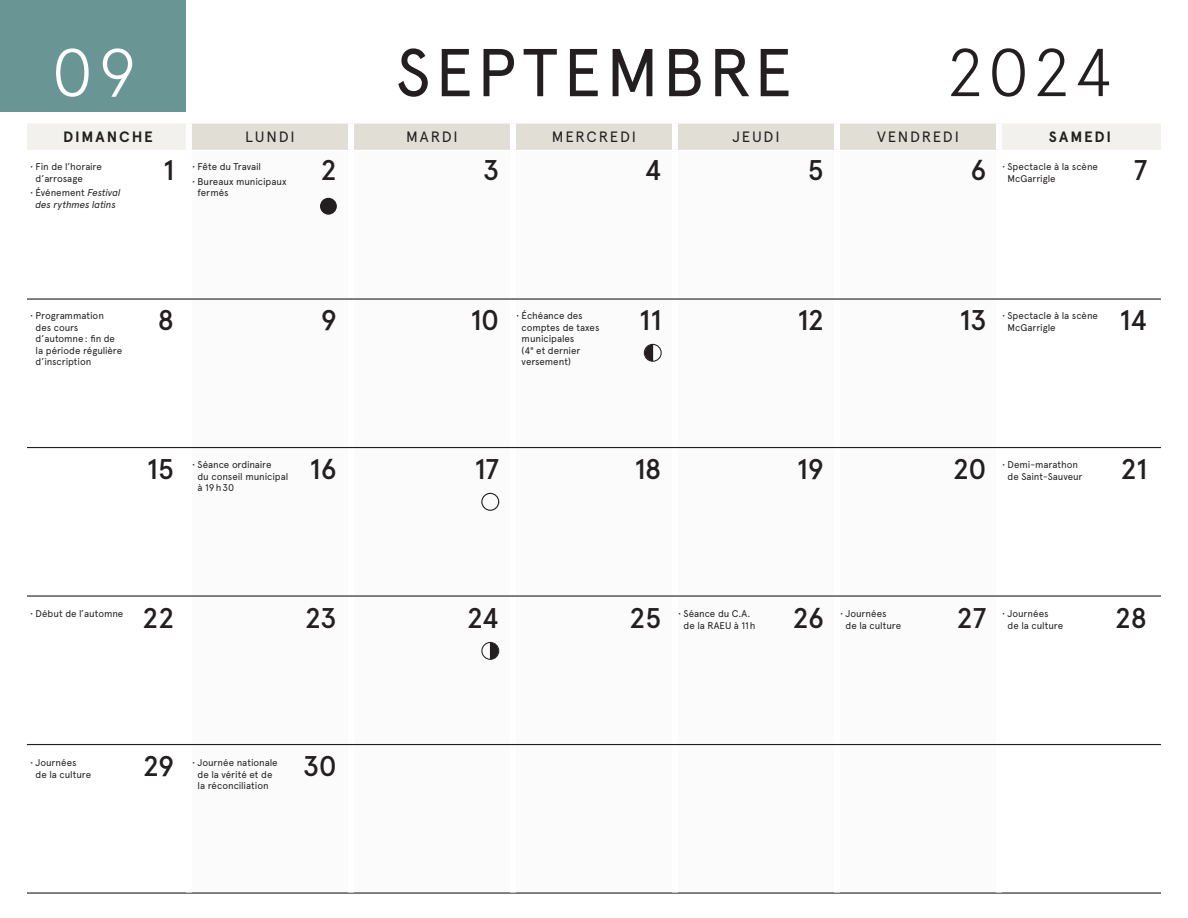
<style>
.page{position:relative;width:1188px;height:918px;background:#fff}
.page>*{position:absolute;margin:0;border:0;box-sizing:border-box;transform-origin:0 0}
.Mois{font:67.5px "Apercu";letter-spacing:.065em;color:#231f20}
.t1{font:300 67.5px "Apercu";color:#231f20}
.Mois-2{font:300 67.5px "Apercu";color:#fff}
.date{font:500 28.5px "Apercu";letter-spacing:-.02em;color:#231f20}
.t2{font:15px "Apercu";letter-spacing:.115em;color:#231f20}
.t3{font:700 15px "Apercu";letter-spacing:.13em;color:#231f20}
.t4{font:9.75px/11.6px "Apercu";letter-spacing:-.01em;color:#231f20}
.t5{font:italic 9.75px/11.6px "Apercu";letter-spacing:-.015em;color:#231f20;text-align:center}
.s1{font-style:normal}
</style>
<div class="page">
<div style="left:0;top:0;width:186px;height:111px;background:#699695"></div>
<svg style="left:27px;top:124px;width:1134px;height:26px;background:#e6e3dc"></svg>
<hr style="left:27px;top:892px;width:162px;height:2px;background:#231f20">
<hr style="left:189px;top:892px;width:162px;height:2px;background:#231f20">
<hr style="left:351px;top:892px;width:162px;height:2px;background:#231f20">
<hr style="left:513px;top:892px;width:162px;height:2px;background:#231f20">
<hr style="left:675px;top:892px;width:162px;height:2px;background:#231f20">
<hr style="left:837px;top:892px;width:162px;height:2px;background:#231f20">
<hr style="left:999px;top:892px;width:162px;height:2px;background:#231f20">
<hr style="left:27px;top:298px;width:162px;height:2px;background:#231f20">
<hr style="left:189px;top:298px;width:162px;height:2px;background:#231f20">
<hr style="left:351px;top:298px;width:162px;height:2px;background:#231f20">
<hr style="left:513px;top:298px;width:162px;height:2px;background:#231f20">
<hr style="left:675px;top:298px;width:162px;height:2px;background:#231f20">
<hr style="left:837px;top:298px;width:162px;height:2px;background:#231f20">
<hr style="left:999px;top:298px;width:162px;height:2px;background:#231f20">
<hr style="left:27px;top:447px;width:162px;height:1px;background:#231f20">
<hr style="left:189px;top:447px;width:162px;height:1px;background:#231f20">
<hr style="left:351px;top:447px;width:162px;height:1px;background:#231f20">
<hr style="left:513px;top:447px;width:162px;height:1px;background:#231f20">
<hr style="left:675px;top:447px;width:162px;height:1px;background:#231f20">
<hr style="left:837px;top:447px;width:162px;height:1px;background:#231f20">
<hr style="left:999px;top:447px;width:162px;height:1px;background:#231f20">
<hr style="left:27px;top:595px;width:162px;height:2px;background:#231f20">
<hr style="left:189px;top:595px;width:162px;height:2px;background:#231f20">
<hr style="left:351px;top:595px;width:162px;height:2px;background:#231f20">
<hr style="left:513px;top:595px;width:162px;height:2px;background:#231f20">
<hr style="left:675px;top:595px;width:162px;height:2px;background:#231f20">
<hr style="left:837px;top:595px;width:162px;height:2px;background:#231f20">
<hr style="left:999px;top:595px;width:162px;height:2px;background:#231f20">
<hr style="left:27px;top:744px;width:162px;height:1px;background:#231f20">
<hr style="left:189px;top:744px;width:162px;height:1px;background:#231f20">
<hr style="left:351px;top:744px;width:162px;height:1px;background:#231f20">
<hr style="left:513px;top:744px;width:162px;height:1px;background:#231f20">
<hr style="left:675px;top:744px;width:162px;height:1px;background:#231f20">
<hr style="left:837px;top:744px;width:162px;height:1px;background:#231f20">
<hr style="left:999px;top:744px;width:162px;height:1px;background:#231f20">
<div style="left:186px;top:124px;width:6px;height:26px;background:#fff"></div>
<div style="left:348px;top:124px;width:6px;height:26px;background:#fff"></div>
<div style="left:510px;top:124px;width:6px;height:26px;background:#fff"></div>
<div style="left:672px;top:124px;width:6px;height:26px;background:#fff"></div>
<div style="left:834px;top:124px;width:6px;height:26px;background:#fff"></div>
<div style="left:996px;top:124px;width:6px;height:26px;background:#fff"></div>
<div style="left:320px;top:198px;width:17px;height:17px;background:#231f20;border-radius:50%"></div>
<div style="left:481px;top:493px;width:18px;height:18px;border:1px solid #231f20;border-radius:50%"></div>
<div style="left:481px;top:642px;width:18px;height:18px;border:1px solid #231f20;border-radius:50%"></div>
<svg style="left:490px;top:642px;width:8px;height:17px"></svg>
<div style="left:644px;top:344px;width:18px;height:18px;border:1px solid #231f20;border-radius:50%"></div>
<svg style="left:645px;top:344px;width:8px;height:17px"></svg>
<p class="Mois-2" style="left:52px;top:32px;width:86px">09</p>
<p class="Mois" style="left:396px;top:32px;width:398px">SEPTEMBRE</p>
<h1 class="t1" style="left:946px;top:32px;width:168px">2024</h1>
<h3 class="t3" style="left:63px;top:128px;width:91px">DIMANCHE</h3>
<h3 class="t2" style="left:245px;top:128px;width:51px">LUNDI</h3>
<h3 class="t2" style="left:406px;top:128px;width:53px">MARDI</h3>
<h3 class="t2" style="left:552px;top:128px;width:86px">MERCREDI</h3>
<h3 class="t2" style="left:732px;top:128px;width:49px">JEUDI</h3>
<h3 class="t2" style="left:877px;top:128px;width:83px">VENDREDI</h3>
<h3 class="t3" style="left:1049px;top:128px;width:64px">SAMEDI</h3>
<p class="t4" style="left:36px;top:161px;width:68px;text-indent:-5px">• Fin de l’horaire d’arrosage</p>
<p class="t5" style="left:30px;top:186px;width:92px"><span class="s1">• Événement</span> Festival des rythmes latins</p>
<p class="date" style="left:320px;top:153px;width:18px">2</p>
<p class="date" style="left:970px;top:153px;width:18px">6</p>
<p class="date" style="left:163px;top:153px;width:13px">1</p>
<p class="date" style="left:483px;top:153px;width:18px">3</p>
<p class="date" style="left:644px;top:153px;width:19px">4</p>
<p class="date" style="left:808px;top:153px;width:18px">5</p>
<p class="t4" style="left:192px;top:161px;width:70px">• Fête du Travail</p>
<p class="t4" style="left:198px;top:176px;width:90px;text-indent:-5px">• Bureaux municipaux fermés</p>
<p class="t4" style="left:1008px;top:161px;width:92px;text-indent:-5px">• Spectacle à la scène<br>McGarrigle</p>
<p class="date" style="left:1133px;top:153px;width:16px">7</p>
<p class="date" style="left:158px;top:303px;width:18px">8</p>
<p class="date" style="left:320px;top:303px;width:18px">9</p>
<p class="date" style="left:471px;top:303px;width:30px">10</p>
<p class="date" style="left:798px;top:303px;width:28px">12</p>
<p class="t4" style="left:36px;top:310px;width:88px;text-indent:-5px">• Programmation<br>des cours d’automne: fin de la période régulière d’inscription</p>
<p class="t4" style="left:522px;top:310px;width:79px;text-indent:-5px">• Échéance des comptes de taxes municipales<br>(4<sup>e</sup> et dernier versement)</p>
<p class="t4" style="left:1008px;top:310px;width:92px;text-indent:-5px">• Spectacle à la scène<br>McGarrigle</p>
<p class="date" style="left:639px;top:303px;width:24px">11</p>
<p class="date" style="left:959px;top:303px;width:29px">13</p>
<p class="date" style="left:1119px;top:303px;width:30px">14</p>
<p class="date" style="left:147px;top:452px;width:29px">15</p>
<p class="date" style="left:309px;top:452px;width:29px">16</p>
<p class="date" style="left:634px;top:452px;width:29px">18</p>
<p class="date" style="left:797px;top:452px;width:29px">19</p>
<p class="date" style="left:953px;top:452px;width:35px">20</p>
<p class="date" style="left:474px;top:452px;width:26px">17</p>
<p class="t4" style="left:198px;top:459px;width:92px;text-indent:-5px">• Séance ordinaire<br>du conseil municipal à 19h30</p>
<p class="t4" style="left:1002px;top:459px;width:82px;text-align:center">• Demi-marathon de Saint-Sauveur</p>
<p class="date" style="left:1121px;top:452px;width:28px">21</p>
<p class="date" style="left:142px;top:601px;width:34px">22</p>
<p class="date" style="left:305px;top:601px;width:33px">23</p>
<p class="date" style="left:467px;top:601px;width:34px">24</p>
<p class="date" style="left:629px;top:601px;width:34px">25</p>
<p class="date" style="left:792px;top:601px;width:33px">26</p>
<p class="date" style="left:956px;top:601px;width:32px">27</p>
<p class="t4" style="left:30px;top:608px;width:95px">• Début de l’automne</p>
<p class="t4" style="left:678px;top:608px;width:79px;text-align:center">• Séance du C.A. de la RAEU à 11h</p>
<p class="t4" style="left:846px;top:608px;width:57px;text-indent:-5px">• Journées<br>de la culture</p>
<p class="t4" style="left:1008px;top:608px;width:57px;text-indent:-5px">• Journées<br>de la culture</p>
<p class="date" style="left:1115px;top:601px;width:34px">28</p>
<p class="date" style="left:143px;top:749px;width:33px">29</p>
<p class="t4" style="left:36px;top:757px;width:57px;text-indent:-5px">• Journées<br>de la culture</p>
<p class="t4" style="left:192px;top:757px;width:87px;text-align:center">• Journée nationale de la vérité et de<br>la réconciliation</p>
<p class="date" style="left:303px;top:749px;width:36px">30</p>
</div>
